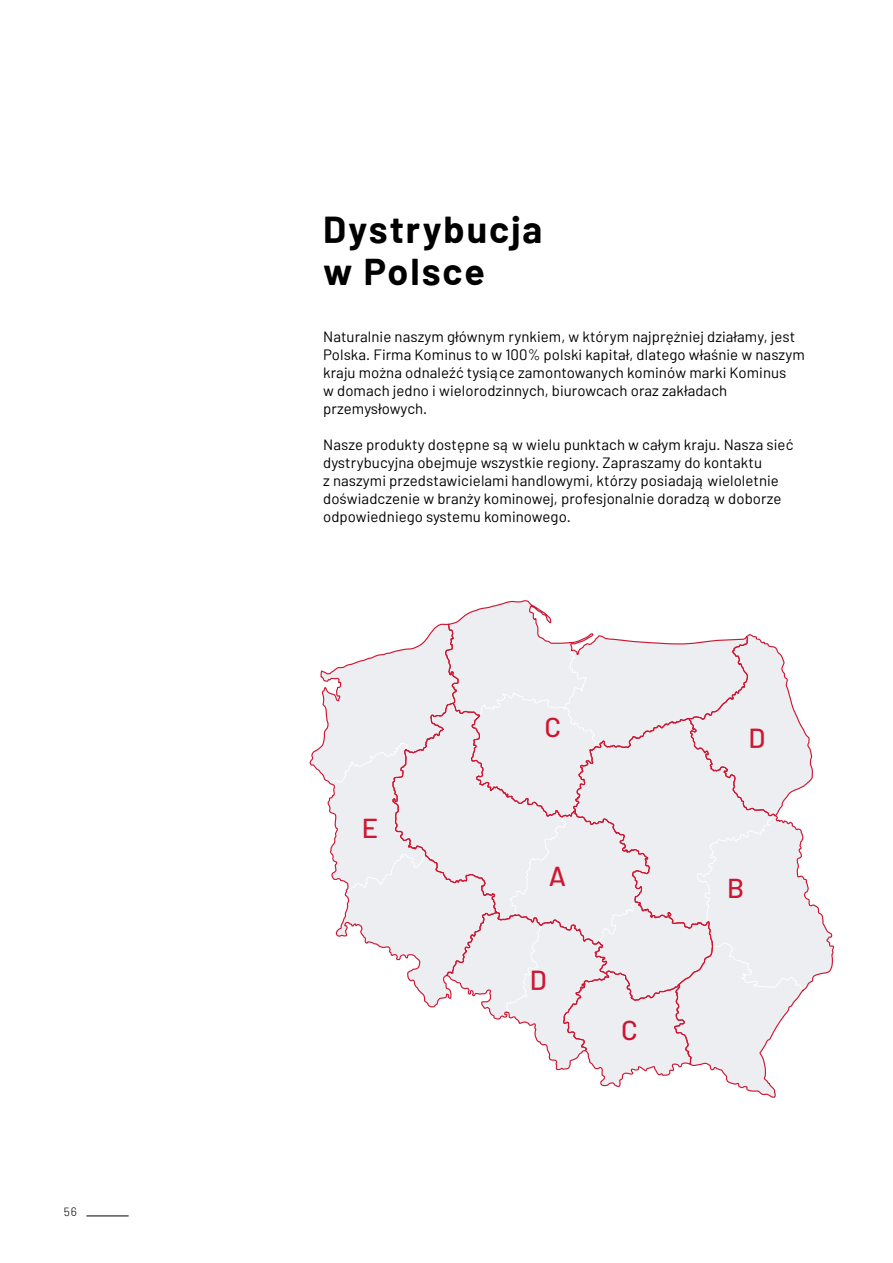
<style>
.page{position:relative;width:893px;height:1263px;background:#fff}
.page>*{position:absolute;margin:0;border:0;box-sizing:border-box;transform-origin:0 0}
.t1{font:700 37.5px/42px "Barlow";letter-spacing:.05em;color:#000}
.t2{font:500 27.45px "Barlow";color:#ce1531}
.t3{font:15px/18px "Barlow";letter-spacing:.005em;color:#000}
.t4{font:300 12px "Barlow";color:#000}
</style>
<div class="page">
<hr style="left:86px;top:1215px;width:43px;height:1px;background:#000">
<svg style="left:483px;top:634px;width:315px;height:437px"></svg>
<svg style="left:309px;top:623px;width:189px;height:385px"></svg>
<svg style="left:445px;top:600px;width:304px;height:117px"></svg>
<svg style="left:392px;top:702px;width:321px;height:299px;background:#ebe8eb"></svg>
<svg style="left:573px;top:717px;width:261px;height:381px"></svg>
<p class="t4" style="left:64px;top:1204px;width:15px">56</p>
<h1 class="t1" style="left:323px;top:208px;width:221px">Dystrybucja w Polsce</h1>
<p class="t3" style="left:323px;top:327px;width:483px">Naturalnie naszym głównym rynkiem, w którym najprężniej działamy, jest Polska. Firma Kominus to w 100% polski kapitał, dlatego właśnie w naszym kraju można odnaleźć tysiące zamontowanych kominów marki Kominus<br>w domach jedno i wielorodzinnych, biurowcach oraz zakładach przemysłowych.</p>
<p class="t3" style="left:323px;top:435px;width:472px">Nasze produkty dostępne są w wielu punktach w całym kraju. Nasza sieć dystrybucyjna obejmuje wszystkie regiony. Zapraszamy do kontaktu<br>z naszymi przedstawicielami handlowymi, którzy posiadają wieloletnie doświadczenie w branży kominowej, profesjonalnie doradzą w doborze odpowiedniego systemu kominowego.</p>
<h2 class="t2" style="left:362px;top:811px;width:18px">E</h2>
<h2 class="t2" style="left:544px;top:710px;width:18px">C</h2>
<h2 class="t2" style="left:549px;top:859px;width:19px">A</h2>
<h2 class="t2" style="left:530px;top:963px;width:18px">D</h2>
<h2 class="t2" style="left:621px;top:1013px;width:18px">C</h2>
<h2 class="t2" style="left:748px;top:721px;width:18px">D</h2>
<h2 class="t2" style="left:727px;top:871px;width:19px">B</h2>
</div>
